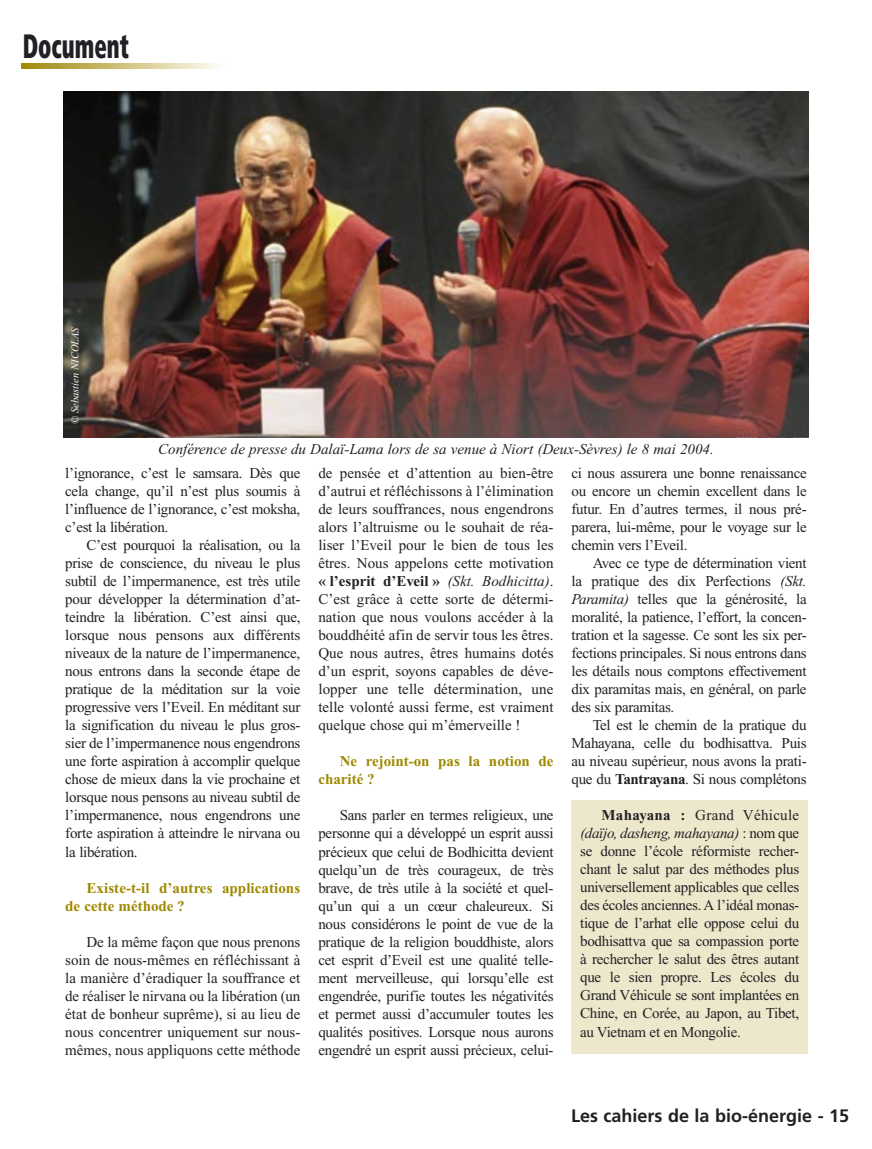
<style>
.page{position:relative;width:872px;height:1149px;background:#fff}
.page>*{position:absolute;margin:0;border:0;box-sizing:border-box;transform-origin:0 0}
.Bloc_haut_de_page{font:900 condensed 33.75px "Frutiger";color:#212125;scale:.67 1}
.t1{font:700 18px "Frutiger";color:#212125}
.Texte_général{font:15px/18px "Times New Roman";letter-spacing:-.02em;color:#212125;text-align:justify}
.Interviewer{font:700 15px/18px "Times New Roman";color:#9f8900}
.Sources_et_legendes_10{font:italic 15px "Times New Roman";color:#212125}
.sources_et_legendes_9{font:italic 10.5px "Times New Roman";color:#fff}
.s1{font-weight:700}
.s2{font-style:italic}
</style>
<div class="page">
<img style="left:64px;top:91px;width:744px;height:346px">
<div style="left:571px;top:799px;width:236px;height:254px;background:#ede8cc"></div>
<svg style="left:21px;top:64px;width:198px;height:4px"></svg>
<p class="Bloc_haut_de_page" style="left:23px;top:25px;width:160px">Document</p>
<p class="sources_et_legendes_9" style="left:69px;top:424px;width:99px;rotate:-90deg">© Sebastien NICOLAS</p>
<p class="Sources_et_legendes_10" style="left:158px;top:441px;width:557px">Conférence de presse du Dalaï-Lama lors de sa venue à Niort (Deux-Sèvres) le 8 mai 2004.</p>
<p class="Texte_général" style="left:65px;top:464px;width:237px">l’ignorance, c’est le samsara. Dès que cela change, qu’il n’est plus soumis à l’influence de l’ignorance, c’est moksha, c’est la libération.</p>
<p class="Texte_général" style="left:65px;top:536px;width:237px;text-indent:21px">C’est pourquoi la réalisation, ou la prise de conscience, du niveau le plus subtil de l’impermanence, est très utile pour développer la détermination d’at&shy;teindre la libération. C’est ainsi que, lorsque nous pensons aux différents niveaux de la nature de l’impermanence, nous entrons dans la seconde étape de pratique de la méditation sur la voie progressive vers l’Eveil. En méditant sur la signification du niveau le plus gros&shy;sier de l’impermanence nous engendrons une forte aspiration à accomplir quelque chose de mieux dans la vie prochaine et lorsque nous pensons au niveau subtil de l’impermanence, nous engendrons une forte aspiration à atteindre le nirvana ou la libération.</p>
<p class="Interviewer" style="left:65px;top:878px;width:236px;text-indent:21px">Existe-t-il d’autres applications de cette méthode ?</p>
<p class="Texte_général" style="left:65px;top:932px;width:237px;text-indent:21px">De la même façon que nous prenons soin de nous-mêmes en réfléchissant à la manière d’éradiquer la souffrance et de réaliser le nirvana ou la libération (un état de bonheur suprême), si au lieu de nous concentrer uniquement sur nous&shy;mêmes, nous appliquons cette méthode</p>
<p class="Texte_général" style="left:318px;top:464px;width:237px">de pensée et d’attention au bien-être d’autrui et réfléchissons à l’élimination de leurs souffrances, nous engendrons alors l’altruisme ou le souhait de réa&shy;liser l’Eveil pour le bien de tous les êtres. Nous appelons cette motivation <span class="s1">« l’esprit d’Eveil »</span> <span class="s2">(Skt. Bodhicitta)</span>.<br>C’est grâce à cette sorte de détermi&shy;nation que nous voulons accéder à la bouddhéité afin de servir tous les êtres.<br>Que nous autres, êtres humains dotés d’un esprit, soyons capables de déve&shy;lopper une telle détermination, une telle volonté aussi ferme, est vraiment quelque chose qui m’émerveille !</p>
<p class="Interviewer" style="left:318px;top:752px;width:236px;text-indent:21px">Ne rejoint-on pas la notion de charité ?</p>
<p class="Texte_général" style="left:318px;top:806px;width:237px;text-indent:21px">Sans parler en termes religieux, une personne qui a développé un esprit aussi précieux que celui de Bodhicitta devient quelqu’un de très courageux, de très brave, de très utile à la société et quel&shy;qu’un qui a un cœur chaleureux. Si nous considérons le point de vue de la pratique de la religion bouddhiste, alors cet esprit d’Eveil est une qualité telle&shy;ment merveilleuse, qui lorsqu’elle est engendrée, purifie toutes les négativités et permet aussi d’accumuler toutes les qualités positives. Lorsque nous aurons engendré un esprit aussi précieux, celui-</p>
<p class="Texte_général" style="left:571px;top:464px;width:237px">ci nous assurera une bonne renaissance ou encore un chemin excellent dans le futur. En d’autres termes, il nous pré&shy;parera, lui-même, pour le voyage sur le chemin vers l’Eveil.</p>
<p class="Texte_général" style="left:571px;top:554px;width:237px;text-indent:21px">Avec ce type de détermination vient la pratique des dix Perfections <span class="s2">(Skt.<br>Paramita)</span> telles que la générosité, la moralité, la patience, l’effort, la concen&shy;tration et la sagesse. Ce sont les six per&shy;fections principales. Si nous entrons dans les détails nous comptons effectivement dix paramitas mais, en général, on parle des six paramitas.</p>
<p class="Texte_général" style="left:571px;top:716px;width:237px;text-indent:21px">Tel est le chemin de la pratique du Mahayana, celle du bodhisattva. Puis au niveau supérieur, nous avons la prati&shy;que du <span class="s1">Tantrayana</span>. Si nous complétons</p>
<p class="Texte_général" style="left:580px;top:806px;width:220px;text-indent:21px"><span class="s1">Mahayana :</span> Grand Véhicule <span class="s2">(daïjo, dasheng, mahayana)</span> : nom que se donne l’école réformiste recher&shy;chant le salut par des méthodes plus universellement applicables que celles des écoles anciennes. A l’idéal monas&shy;tique de l’arhat elle oppose celui du bodhisattva que sa compassion porte à rechercher le salut des êtres autant que le sien propre. Les écoles du Grand Véhicule se sont implantées en Chine, en Corée, au Japon, au Tibet, au Vietnam et en Mongolie.</p>
<p class="t1" style="left:571px;top:1104px;width:280px">Les cahiers de la bio-énergie - 15</p>
</div>
